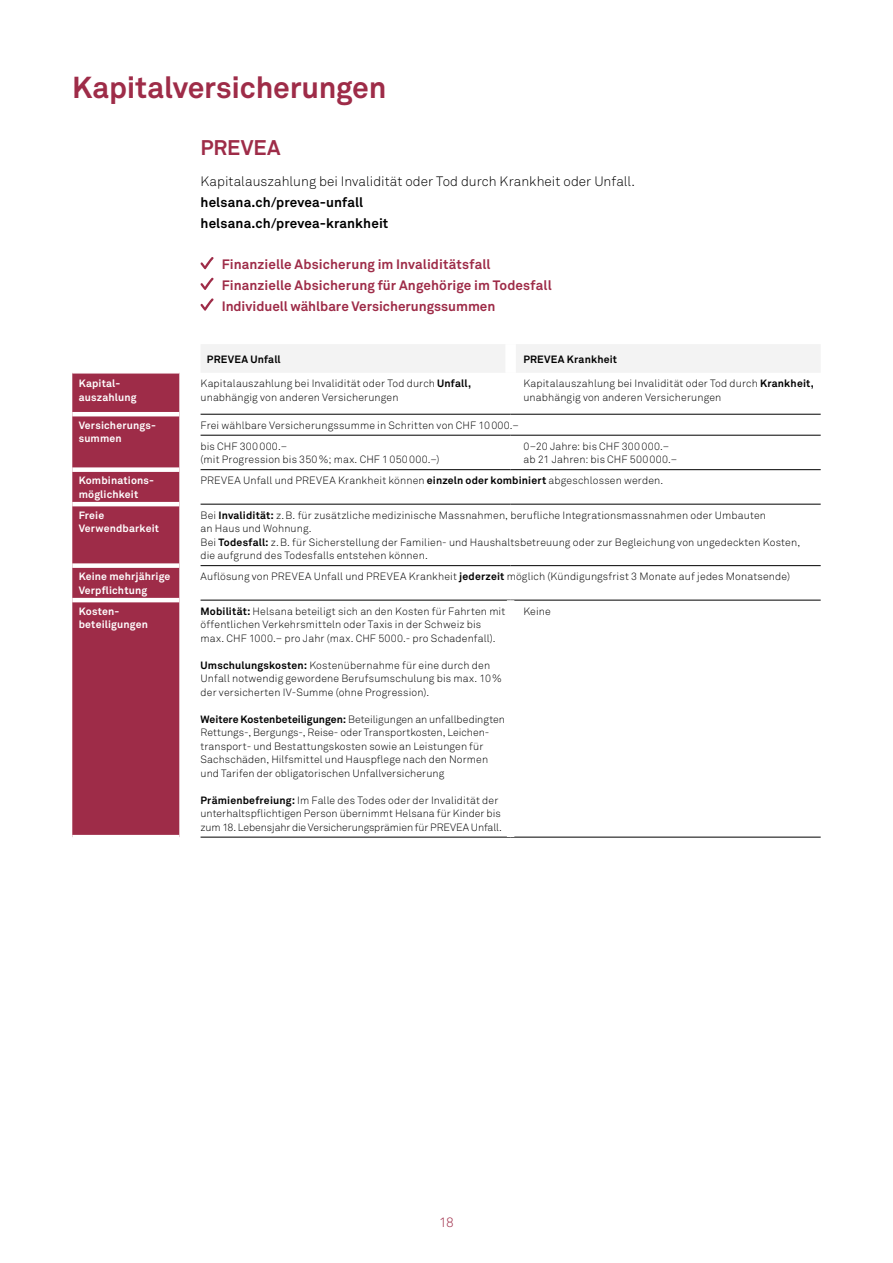
<style>
.page{position:relative;width:893px;height:1263px;background:#fff}
.page>*{position:absolute;margin:0;border:0;box-sizing:border-box;transform-origin:0 0}
.t1{font:700 30px "Akkurat Helsana";letter-spacing:-.005em;color:#9e2c48}
.t2{font:700 21px "Akkurat Helsana";color:#9e2c48}
.t3{font:700 13.5px/20.7px "Akkurat Helsana";letter-spacing:.005em;color:#9e2c48}
.t4{font:300 13.5px "Akkurat Helsana";color:#000}
.t5{font:700 13.5px/20.7px "Akkurat Helsana";letter-spacing:.01em;color:#000}
.t6{font:300 13.5px "Akkurat Helsana";color:#9e2c48}
.t7{font:300 10.5px/13.5px "Akkurat Helsana";letter-spacing:.01em;color:#000}
.t8{font:700 10.5px/13.5px "Akkurat Helsana";letter-spacing:.015em;color:#fff}
.t9{font:700 10.5px "Akkurat Helsana";letter-spacing:.02em;color:#000}
.s1{font-weight:700}
</style>
<div class="page">
<div style="left:201px;top:344px;width:619px;height:28px;background:#f3f3f3"></div>
<div style="left:72px;top:373px;width:107px;height:462px;background:#9e2c48"></div>
<hr style="left:201px;top:837px;width:310px;height:1px;background:#000">
<hr style="left:511px;top:837px;width:310px;height:1px;background:#000">
<hr style="left:201px;top:414px;width:310px;height:1px;background:#000">
<hr style="left:201px;top:435px;width:310px;height:1px;background:#000">
<hr style="left:511px;top:435px;width:310px;height:1px;background:#000">
<hr style="left:201px;top:469px;width:310px;height:1px;background:#000">
<hr style="left:511px;top:469px;width:310px;height:1px;background:#000">
<hr style="left:201px;top:504px;width:310px;height:1px;background:#000">
<hr style="left:511px;top:504px;width:310px;height:1px;background:#000">
<hr style="left:201px;top:565px;width:310px;height:1px;background:#000">
<hr style="left:511px;top:565px;width:310px;height:1px;background:#000">
<hr style="left:201px;top:600px;width:310px;height:1px;background:#000">
<hr style="left:511px;top:600px;width:310px;height:1px;background:#000">
<div style="left:505px;top:344px;width:11px;height:29px;background:#fff"></div>
<hr style="left:511px;top:414px;width:310px;height:1px;background:#000">
<div style="left:507px;top:600px;width:7px;height:237px;background:#fff"></div>
<hr style="left:72px;top:412px;width:107px;height:4px;background:#fff">
<div style="left:72px;top:467px;width:107px;height:5px;background:#fff"></div>
<hr style="left:72px;top:502px;width:107px;height:4px;background:#fff">
<div style="left:72px;top:563px;width:107px;height:5px;background:#fff"></div>
<hr style="left:72px;top:598px;width:107px;height:4px;background:#fff">
<svg style="left:200px;top:257px;width:14px;height:12px"></svg>
<svg style="left:200px;top:278px;width:14px;height:12px"></svg>
<svg style="left:200px;top:298px;width:14px;height:13px"></svg>
<h1 class="t1" style="left:72px;top:69px;width:316px">Kapitalversicherungen</h1>
<h2 class="t2" style="left:201px;top:135px;width:82px">PREVEA</h2>
<p class="t4" style="left:201px;top:174px;width:436px">Kapitalauszahlung bei Invalidität oder Tod durch Krankheit oder Unfall.</p>
<p class="t5" style="left:201px;top:192px;width:189px">helsana.ch/prevea-unfall helsana.ch/prevea-krankheit</p>
<p class="t3" style="left:222px;top:254px;width:331px">Finanzielle Absicherung im Invaliditätsfall<br>Finanzielle Absicherung für Angehörige im Todesfall<br>Individuell wählbare Versicherungssummen</p>
<p class="t9" style="left:207px;top:352px;width:75px">PREVEA Unfall</p>
<p class="t9" style="left:523px;top:352px;width:95px">PREVEA Krankheit</p>
<p class="t8" style="left:79px;top:377px;width:59px">Kapital&shy;auszahlung</p>
<p class="t7" style="left:201px;top:377px;width:272px">Kapitalauszahlung bei Invalidität oder Tod durch <span class="s1">Unfall, </span>unabhängig von anderen Versicherungen</p>
<p class="t7" style="left:523px;top:377px;width:292px">Kapitalauszahlung bei Invalidität oder Tod durch <span class="s1">Krankheit, </span>unabhängig von anderen Versicherungen</p>
<p class="t8" style="left:79px;top:418px;width:79px">Versicherungs&shy;summen</p>
<p class="t7" style="left:201px;top:415px;width:320px;line-height:21px">Frei wählbare Versicherungssumme in Schritten von CHF 10000.– bis CHF 300000.–</p>
<p class="t7" style="left:201px;top:453px;width:241px">(mit Progression bis 350%; max. CHF 1050000.–)</p>
<p class="t7" style="left:523px;top:439px;width:155px">0–20 Jahre: bis CHF 300000.– ab 21 Jahren: bis CHF 500000.–</p>
<p class="t8" style="left:79px;top:474px;width:76px">Kombinations&shy;möglichkeit</p>
<p class="t7" style="left:201px;top:474px;width:464px">PREVEA Unfall und PREVEA Krankheit können <span class="s1">einzeln oder kombiniert</span> abgeschlossen werden.</p>
<p class="t8" style="left:79px;top:508px;width:82px">Freie<br>Verwendbarkeit</p>
<p class="t7" style="left:201px;top:508px;width:601px">Bei <span class="s1">Invalidität:</span> z.B. für zusätzliche medizinische Massnahmen, berufliche Integrationsmassnahmen oder Umbauten<br>an Haus und Wohnung.<br>Bei <span class="s1">Todesfall:</span> z.B. für Sicherstellung der Familien- und Haushaltsbetreuung oder zur Begleichung von ungedeckten Kosten, die aufgrund des Todesfalls entstehen können.</p>
<p class="t8" style="left:79px;top:570px;width:93px">Keine mehrjährige<br>Verpflichtung</p>
<p class="t7" style="left:201px;top:570px;width:591px">Auflösung von PREVEA Unfall und PREVEA Krankheit <span class="s1">jederzeit</span> möglich (Kündigungsfrist 3 Monate auf jedes Monatsende)</p>
<p class="t8" style="left:79px;top:604px;width:71px">Kosten&shy;beteiligungen</p>
<p class="t7" style="left:201px;top:604px;width:306px"><span class="s1">Mobilität:</span> Helsana beteiligt sich an den Kosten für Fahrten mit öffentlichen Verkehrsmitteln oder Taxis in der Schweiz bis max. CHF 1000.– pro Jahr (max. CHF 5000.- pro Schadenfall).</p>
<p class="t7" style="left:201px;top:658px;width:303px"><span class="s1">Umschulungskosten:</span> Kostenübernahme für eine durch den<br>Unfall notwendig gewordene Berufsumschulung bis max. 10% der versicherten IV-Summe (ohne Progression).</p>
<p class="t7" style="left:201px;top:712px;width:306px"><span class="s1">Weitere Kostenbeteiligungen:</span> Beteiligungen an unfallbedingten Rettungs-, Bergungs-, Reise- oder Transportkosten, Leichen&shy;transport- und Bestattungskosten sowie an Leistungen für Sachschäden, Hilfsmittel und Hauspflege nach den Normen und Tarifen der obligatorischen Unfallversicherung</p>
<p class="t7" style="left:201px;top:793px;width:303px"><span class="s1">Prämienbefreiung:</span> Im Falle des Todes oder der Invalidität der unterhaltspflichtigen Person übernimmt Helsana für Kinder bis zum 18. Lebensjahr die Versicherungsprämien für PREVEA Unfall.</p>
<p class="t7" style="left:523px;top:604px;width:29px">Keine</p>
<p class="t6" style="left:439px;top:1214px;width:16px">18</p>
</div>
